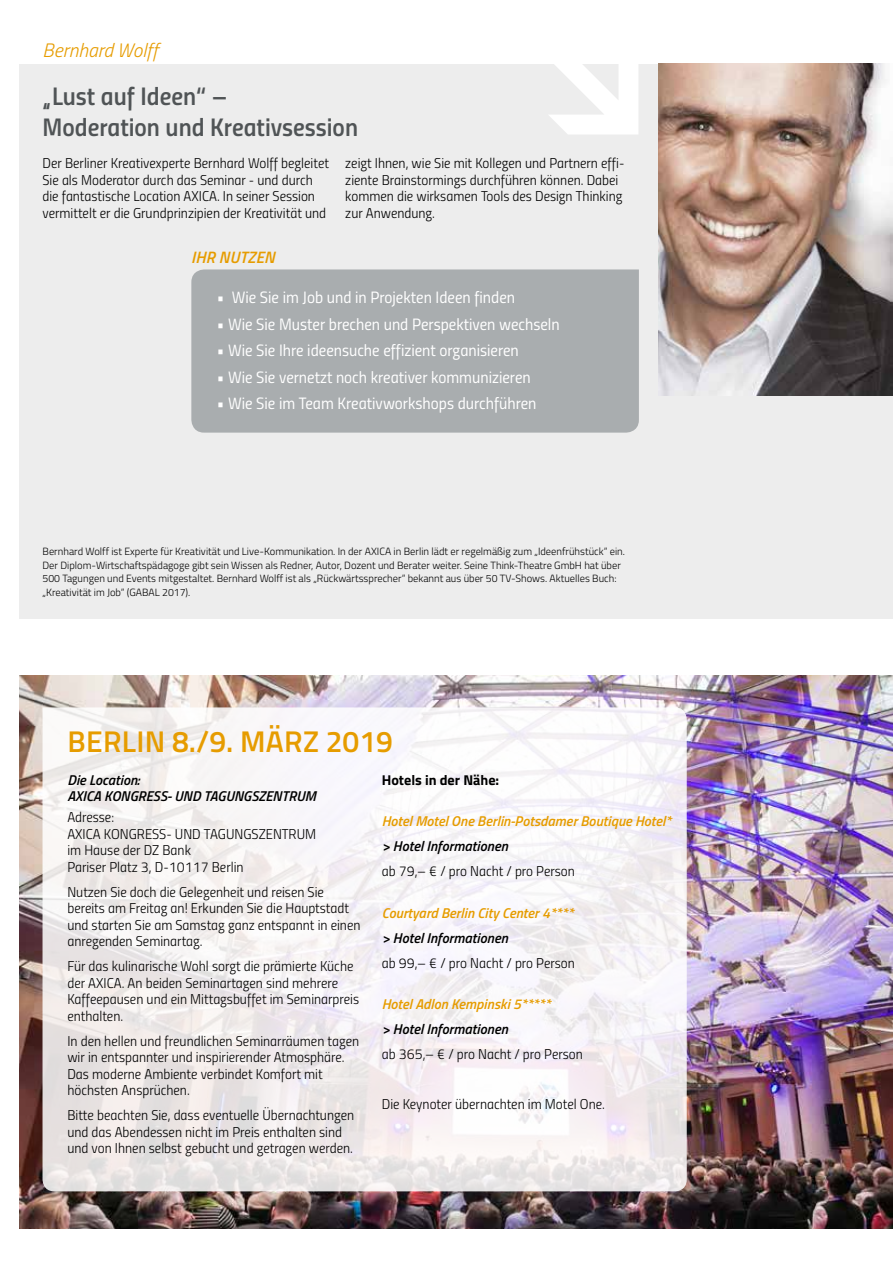
<style>
.page{position:relative;width:893px;height:1263px;background:#fff}
.page>*{position:absolute;margin:0;border:0;box-sizing:border-box;transform-origin:0 0}
.t1{font:600 30px "Titillium";letter-spacing:.01em;color:#e69c00}
.t2{font:25.5px/31.5px "Titillium Semibold Upright";color:#505456}
.t3{font:italic 300 19.5px "Titillium";color:#e69c00}
.t4{font:16.5px "Titillium Regular Upright";color:#fff}
.t5{font:italic 600 16.5px "Titillium";letter-spacing:.01em;color:#e69c00}
.t6{font:14.25px/16.5px "Titillium Light Upright";color:#000}
.t7{font:italic 600 14.25px/16.5px "Titillium";color:#000}
.t8{font:italic 600 14.25px "Titillium";color:#e69c00}
.t9{font:700 14.25px "Titillium";color:#000}
.t10{font:300 10.5px/13.5px "Titillium";color:#000}
</style>
<div class="page">
<div style="left:19px;top:64px;width:874px;height:554px;background:#ededed"></div>
<img style="left:659px;top:64px;width:234px;height:331px">
<div style="left:191px;top:269px;width:448px;height:164px;background:#a9adaf"></div>
<img style="left:19px;top:676px;width:874px;height:552px">
<svg style="left:43px;top:707px;width:644px;height:484px;fill:#f6f1f4"></svg>
<h3 class="t3" style="left:43px;top:36px;width:117px">Bernhard Wolff</h3>
<h2 class="t2" style="left:43px;top:78px;width:317px">„Lust auf Ideen“ –<br>Moderation und Kreativsession</h2>
<p class="t6" style="left:43px;top:154px;width:288px">Der Berliner Kreativexperte Bernhard Wolff begleitet Sie als Moderator durch das Seminar - und durch die fantastische Location AXICA. In seiner Session vermittelt er die Grundprinzipien der Kreativität und</p>
<p class="t6" style="left:345px;top:154px;width:281px">zeigt Ihnen, wie Sie mit Kollegen und Partnern effi&shy;ziente Brainstormings durchführen können. Dabei kommen die wirksamen Tools des Design Thinking zur Anwendung.</p>
<p class="t5" style="left:191px;top:245px;width:85px">IHR NUTZEN</p>
<p class="t4" style="left:217px;top:285px;width:300px">• Wie Sie im Job und in Projekten Ideen finden</p>
<p class="t4" style="left:217px;top:312px;width:344px">• Wie Sie Muster brechen und Perspektiven wechseln</p>
<p class="t4" style="left:217px;top:338px;width:304px">• Wie Sie Ihre ideensuche effizient organisieren</p>
<p class="t4" style="left:217px;top:365px;width:315px">• Wie Sie vernetzt noch kreativer kommunizieren</p>
<p class="t4" style="left:217px;top:391px;width:321px">• Wie Sie im Team Kreativworkshops durchführen</p>
<p class="t10" style="left:43px;top:544px;width:584px">Bernhard Wolff ist Experte für Kreativität und Live-Kommunikation. In der AXICA in Berlin lädt er regelmäßig zum „Ideenfrühstück“ ein.<br>Der Diplom-Wirtschaftspädagoge gibt sein Wissen als Redner, Autor, Dozent und Berater weiter. Seine Think-Theatre GmbH hat über 500 Tagungen und Events mitgestaltet. Bernhard Wolff ist als „Rückwärtssprecher“ bekannt aus über 50 TV-Shows. Aktuelles Buch: „Kreativität im Job“ (GABAL 2017).</p>
<h1 class="t1" style="left:68px;top:719px;width:327px">BERLIN 8./9. MÄRZ 2019</h1>
<p class="t7" style="left:67px;top:771px;width:250px">Die Location:<br>AXICA KONGRESS- UND TAGUNGSZENTRUM</p>
<p class="t6" style="left:67px;top:808px;width:250px">Adresse:<br>AXICA KONGRESS- UND TAGUNGSZENTRUM im Hause der DZ Bank<br>Pariser Platz 3, D-10117 Berlin</p>
<p class="t6" style="left:67px;top:882px;width:295px">Nutzen Sie doch die Gelegenheit und reisen Sie bereits am Freitag an! Erkunden Sie die Hauptstadt und starten Sie am Samstag ganz entspannt in einen anregenden Seminartag.</p>
<p class="t6" style="left:67px;top:957px;width:293px">Für das kulinarische Wohl sorgt die prämierte Küche der AXICA. An beiden Seminartagen sind mehrere Kaffeepausen und ein Mittagsbuffet im Seminarpreis enthalten.</p>
<p class="t6" style="left:67px;top:1031px;width:293px">In den hellen und freundlichen Seminarräumen tagen wir in entspannter und inspirierender Atmosphäre.<br>Das moderne Ambiente verbindet Komfort mit höchsten Ansprüchen.</p>
<p class="t6" style="left:67px;top:1106px;width:288px">Bitte beachten Sie, dass eventuelle Übernachtungen und das Abendessen nicht im Preis enthalten sind und von Ihnen selbst gebucht und getragen werden.</p>
<p class="t9" style="left:382px;top:769px;width:119px">Hotels in der Nähe:</p>
<p class="t8" style="left:382px;top:810px;width:291px">Hotel Motel One Berlin-Potsdamer Boutique Hotel*</p>
<p class="t7" style="left:382px;top:837px;width:128px">&gt; Hotel Informationen</p>
<p class="t6" style="left:382px;top:862px;width:195px">ab 79,– € / pro Nacht / pro Person</p>
<p class="t8" style="left:382px;top:902px;width:194px">Courtyard Berlin City Center 4****</p>
<p class="t7" style="left:382px;top:929px;width:128px">&gt; Hotel Informationen</p>
<p class="t6" style="left:382px;top:954px;width:195px">ab 99,– € / pro Nacht / pro Person</p>
<p class="t8" style="left:382px;top:993px;width:171px">Hotel Adlon Kempinski 5*****</p>
<p class="t7" style="left:382px;top:1020px;width:128px">&gt; Hotel Informationen</p>
<p class="t6" style="left:382px;top:1045px;width:203px">ab 365,– € / pro Nacht / pro Person</p>
<p class="t6" style="left:382px;top:1095px;width:225px">Die Keynoter übernachten im Motel One.</p>
</div>
